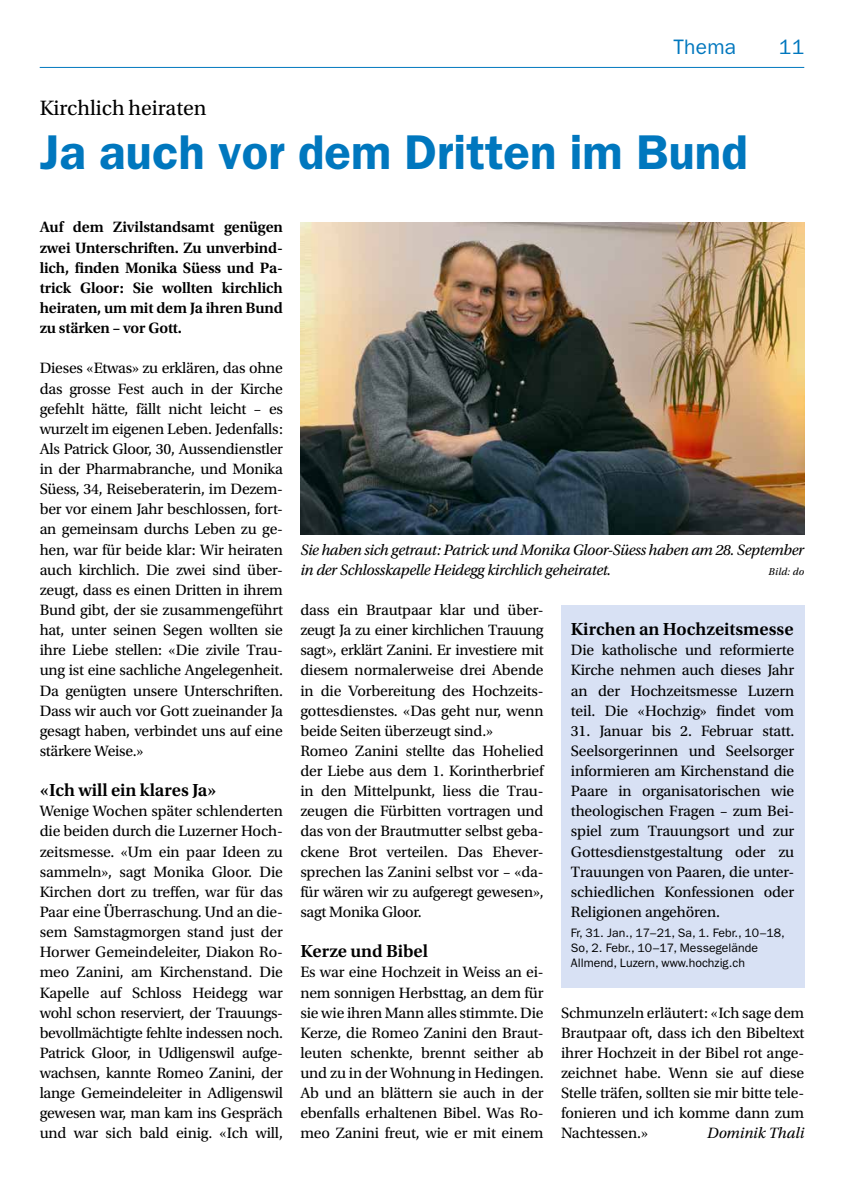
<style>
.page{position:relative;width:844px;height:1191px;background:#fff}
.page>*{position:absolute;margin:0;border:0;box-sizing:border-box;transform-origin:0 0}
.t1{font:600 49px "ITC Franklin Gothic Std";color:#0077be}
.t2{font:21.88px "Utopia Std";color:#000}
.t3{font:21px "ITC Franklin Gothic Std";letter-spacing:.01em;color:#0077be}
.t4{font:600 18.38px "Utopia Std";color:#000}
.t5{font:15.75px/20.1px "Utopia Std";letter-spacing:-.01em;color:#000;text-align:justify}
.t6{font:600 15.75px/20.1px "Utopia Std";letter-spacing:-.01em;color:#000;text-align:justify}
.t7{font:italic 15.75px/20.1px "Utopia Std";letter-spacing:-.02em;color:#000}
.t8{font:12.25px/15px "ITC Franklin Gothic Std";color:#000}
.t9{font:italic 10.5px "Utopia Std";letter-spacing:.02em;color:#000}
</style>
<div class="page">
<hr style="left:40px;top:67px;width:764px;height:1px;background:#0077be">
<img style="left:300px;top:222px;width:504px;height:312px">
<div style="left:561px;top:605px;width:243px;height:382px;background:#d8e1f4"></div>
<h3 class="t3" style="left:673px;top:35px;width:64px">Thema</h3>
<h3 class="t3" style="left:778px;top:35px;width:27px">11</h3>
<h2 class="t2" style="left:40px;top:96px;width:168px">Kirchlich heiraten</h2>
<h1 class="t1" style="left:40px;top:123px;width:709px">Ja auch vor dem Dritten im Bund</h1>
<p class="t6" style="left:40px;top:217px;width:245px">Auf dem Zivilstandsamt genügen zwei Unterschriften. Zu unverbind&shy;lich, finden Monika Süess und Pa&shy;trick Gloor: Sie wollten kirchlich heiraten, um mit dem Ja ihren Bund zu stärken – vor Gott.</p>
<p class="t5" style="left:40px;top:358px;width:245px">Dieses «Etwas» zu erklären, das ohne das grosse Fest auch in der Kirche gefehlt hätte, fällt nicht leicht – es wurzelt im eigenen Leben. Jedenfalls:<br>Als Patrick Gloor, 30, Aussendienstler in der Pharmabranche, und Monika Süess, 34, Reiseberaterin, im Dezem&shy;ber vor einem Jahr beschlossen, fort&shy;an gemeinsam durchs Leben zu ge&shy;hen, war für beide klar: Wir heiraten auch kirchlich. Die zwei sind über&shy;zeugt, dass es einen Dritten in ihrem Bund gibt, der sie zusammengeführt hat, unter seinen Segen wollten sie ihre Liebe stellen: «Die zivile Trau&shy;ung ist eine sachliche Angelegenheit.<br>Da genügten unsere Unterschriften.<br>Dass wir auch vor Gott zueinander Ja gesagt haben, verbindet uns auf eine stärkere Weise.»</p>
<p class="t4" style="left:40px;top:780px;width:178px">«Ich will ein klares Ja»</p>
<p class="t5" style="left:40px;top:801px;width:245px">Wenige Wochen später schlenderten die beiden durch die Luzerner Hoch&shy;zeitsmesse. «Um ein paar Ideen zu sammeln», sagt Monika Gloor. Die Kirchen dort zu treffen, war für das Paar eine Überraschung. Und an die&shy;sem Samstagmorgen stand just der Horwer Gemeindeleiter, Diakon Ro&shy;meo Zanini, am Kirchenstand. Die Kapelle auf Schloss Heidegg war wohl schon reserviert, der Trauungs&shy;bevollmächtigte fehlte indessen noch.<br>Patrick Gloor, in Udligenswil aufge&shy;wachsen, kannte Romeo Zanini, der lange Gemeindeleiter in Adligenswil gewesen war, man kam ins Gespräch und war sich bald einig. «Ich will,</p>
<p class="t7" style="left:300px;top:539px;width:505px">Sie haben sich getraut: Patrick und Monika Gloor-Süess haben am 28. September in der Schlosskapelle Heidegg kirchlich geheiratet.</p>
<p class="t9" style="left:768px;top:565px;width:37px">Bild: do</p>
<p class="t5" style="left:300px;top:600px;width:245px;text-align:left">dass ein Brautpaar klar und über&shy;zeugt Ja zu einer kirchlichen Trauung sagt», erklärt Zanini. Er investiere mit diesem normalerweise drei Abende in die Vorbereitung des Hochzeits&shy;gottesdienstes. «Das geht nur, wenn beide Seiten überzeugt sind.» Romeo Zanini stellte das Hohelied der Liebe aus dem 1. Korintherbrief in den Mittelpunkt, liess die Trau&shy;zeugen die Fürbitten vortragen und das von der Brautmutter selbst geba&shy;ckene Brot verteilen. Das Ehever&shy;sprechen las Zanini selbst vor – «da&shy;für wären wir zu aufgeregt gewesen», sagt Monika Gloor.</p>
<p class="t4" style="left:300px;top:941px;width:129px">Kerze und Bibel</p>
<p class="t5" style="left:300px;top:962px;width:245px">Es war eine Hochzeit in Weiss an ei&shy;nem sonnigen Herbsttag, an dem für sie wie ihren Mann alles stimmte. Die Kerze, die Romeo Zanini den Braut&shy;leuten schenkte, brennt seither ab und zu in der Wohnung in Hedingen.<br>Ab und an blättern sie auch in der ebenfalls erhaltenen Bibel. Was Ro&shy;meo Zanini freut, wie er mit einem</p>
<p class="t4" style="left:570px;top:619px;width:224px">Kirchen an Hochzeitsmesse</p>
<p class="t5" style="left:570px;top:640px;width:225px">Die katholische und reformierte Kirche nehmen auch dieses Jahr an der Hochzeitsmesse Luzern teil. Die «Hochzig» findet vom</p>
<p class="t5" style="left:570px;top:721px;width:225px">31. Januar bis 2. Februar statt.<br>Seelsorgerinnen und Seelsorger informieren am Kirchenstand die Paare in organisatorischen wie theologischen Fragen – zum Bei&shy;spiel zum Trauungsort und zur Gottesdienstgestaltung oder zu Trauungen von Paaren, die unter&shy;schiedlichen Konfessionen oder Religionen angehören.</p>
<p class="t8" style="left:570px;top:925px;width:215px">Fr, 31. Jan., 17–21, Sa, 1. Febr., 10–18,<br>So, 2. Febr., 10–17, Messegelände<br>Allmend, Luzern, www.hochzig.ch</p>
<p class="t5" style="left:561px;top:1002px;width:245px">Schmunzeln erläutert: «Ich sage dem Brautpaar oft, dass ich den Bibeltext ihrer Hochzeit in der Bibel rot ange&shy;zeichnet habe. Wenn sie auf diese Stelle träfen, sollten sie mir bitte tele&shy;fonieren und ich komme dann zum Nachtessen.»</p>
<p class="t7" style="left:706px;top:1123px;width:99px">Dominik Thali</p>
</div>
